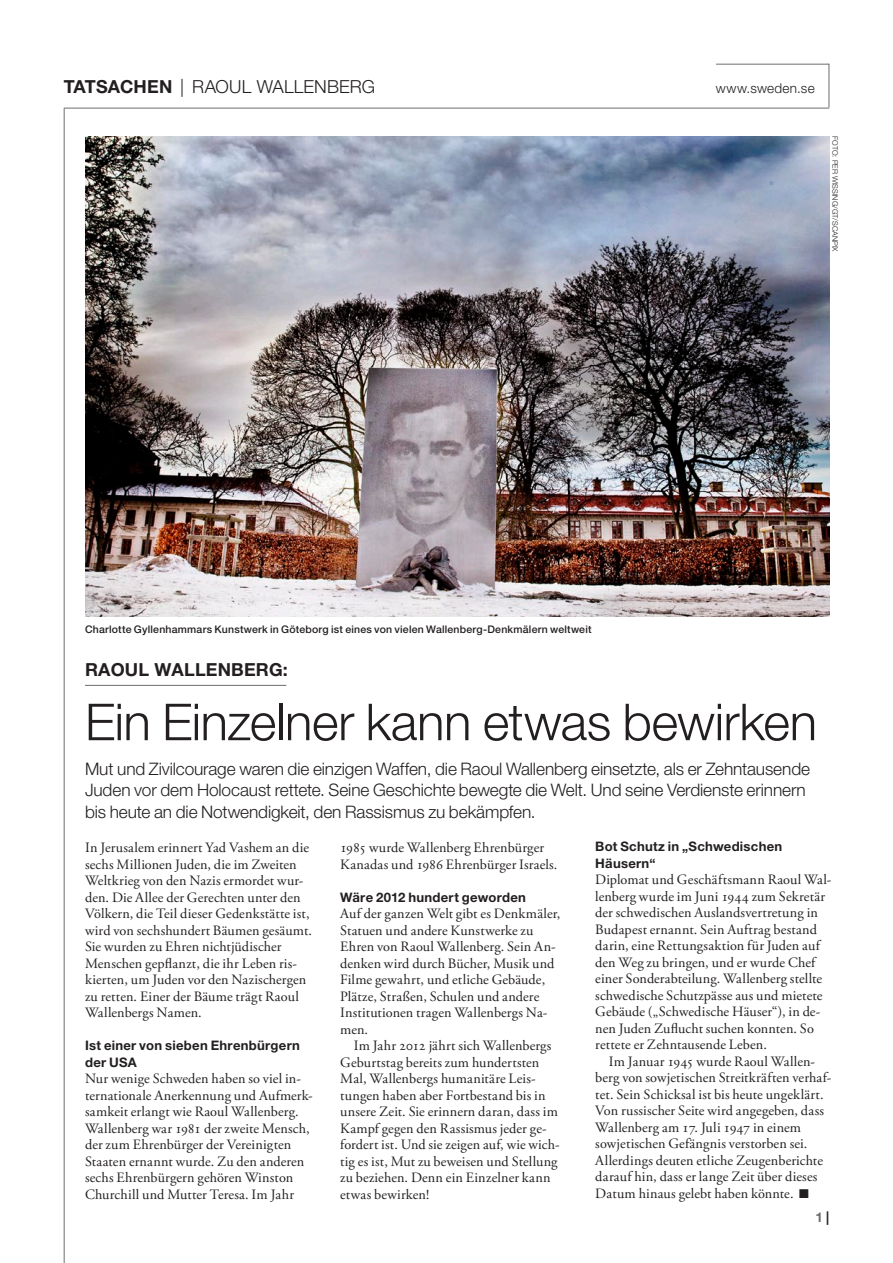
<style>
.page{position:relative;width:893px;height:1263px;background:#fff}
.page>*{position:absolute;margin:0;border:0;box-sizing:border-box;transform-origin:0 0}
.t1{font:300 51px "Helvetica Neue LT Pro";letter-spacing:-.01em;color:#231f20}
.t2{font:300 18px "Helvetica Neue LT Pro";letter-spacing:.01em;color:#231f20}
.t3{font:700 18px "Helvetica Neue LT Pro";letter-spacing:.01em;color:#231f20}
.t4{font:300 17.25px/21.8px "Helvetica Neue LT Pro";letter-spacing:-.01em;color:#231f20}
.t5{font:14.25px/16.5px "Adobe Garamond Pro";letter-spacing:.01em;color:#231f20}
.t6{font:300 13.5px "Helvetica Neue LT Pro";letter-spacing:.02em;color:#231f20}
.t7{font:700 13.5px "Helvetica Neue LT Pro";color:#6c6d70}
.t8{font:700 13.2px/16.5px "Helvetica Neue LT Pro";letter-spacing:.02em;color:#231f20}
.t9{font:500 10.5px "Helvetica Neue LT Pro";letter-spacing:.02em;color:#231f20}
.t10{font:300 7.5px "Helvetica Neue LT Pro";color:#231f20}
.s1{font-weight:700}
.s2{color:#231f20}
</style>
<div class="page">
<hr style="left:64px;top:108px;width:1px;height:1155px;background:#6c6d70">
<hr style="left:829px;top:64px;width:1px;height:44px;background:#6c6d70">
<hr style="left:64px;top:108px;width:765px;height:1px;background:#6c6d70">
<hr style="left:716px;top:64px;width:113px;height:1px;background:#6c6d70">
<hr style="left:85px;top:685px;width:201px;height:1px;background:#6c6d70">
<img style="left:85px;top:136px;width:744px;height:481px">
<p class="t2" style="left:64px;top:75px;width:313px"><span class="s1">TATsachen</span> | Raoul Wallenberg</p>
<p class="t6" style="left:716px;top:79px;width:100px">www.sweden.se</p>
<p class="t10" style="left:840px;top:136px;width:117px;rotate:90deg">FOTO: PER WISSING/GT/SCANPIX</p>
<p class="t9" style="left:85px;top:623px;width:508px">Charlotte Gyllenhammars Kunstwerk in Göteborg ist eines von vielen Wallenberg-Denkmälern weltweit</p>
<p class="t3" style="left:85px;top:659px;width:204px">RAOUL WALLEN BERG:</p>
<h1 class="t1" style="left:85px;top:691px;width:734px">Ein Einzelner kann etwas bewirken</h1>
<p class="t4" style="left:85px;top:757px;width:727px">Mut und Zivilcourage waren die einzigen Waffen, die Raoul Wallenberg einsetzte, als er Zehntausende<br>Juden vor dem Holocaust rettete. Seine Geschichte bewegte die Welt. Und seine Verdienste erinnern bis heute an die Notwendigkeit, den Rassismus zu bekämpfen.</p>
<p class="t5" style="left:85px;top:840px;width:229px">In Jerusalem erinnert Yad Vashem an die sechs Millionen Juden, die im Zweiten Weltkrieg von den Nazis ermordet wur&shy;den. Die Allee der Gerechten unter den Völkern, die Teil dieser Gedenkstätte ist, wird von sechshundert Bäumen gesäumt.<br>Sie wurden zu Ehren nichtjüdischer Menschen gepflanzt, die ihr Leben ris&shy;kierten, um Juden vor den Nazischergen zu retten. Einer der Bäume trägt Raoul Wallenbergs Namen.</p>
<p class="t8" style="left:85px;top:1037px;width:216px">Ist einer von sieben Ehrenbürgern der USA</p>
<p class="t5" style="left:85px;top:1071px;width:229px">Nur wenige Schweden haben so viel in&shy;ternationale Anerkennung und Aufmerk&shy;samkeit erlangt wie Raoul Wallenberg.<br>Wallenberg war 1981 der zweite Mensch, der zum Ehrenbürger der Vereinigten Staaten ernannt wurde. Zu den anderen sechs Ehrenbürgern gehören Winston Churchill und Mutter Teresa. Im Jahr</p>
<p class="t5" style="left:340px;top:840px;width:219px">1985 wurde Wallenberg Ehrenbürger<br>Kanadas und 1986 Ehrenbürger Israels.</p>
<p class="t8" style="left:340px;top:888px;width:187px">Wäre 2012 hundert geworden</p>
<p class="t5" style="left:340px;top:906px;width:222px">Auf der ganzen Welt gibt es Denkmäler,<br>Statuen und andere Kunstwerke zu<br>Ehren von Raoul Wallenberg. Sein An&shy;denken wird durch Bücher, Musik und<br>Filme gewahrt, und etliche Gebäude,<br>Plätze, Straßen, Schulen und andere<br>Institutionen tragen Wallenbergs Na&shy;men.</p>
<p class="t5" style="left:340px;top:1038px;width:221px;text-indent:13px">Im Jahr 2012 jährt sich Wallenbergs Geburtstag bereits zum hundertsten Mal, Wallenbergs humanitäre Leis&shy;tungen haben aber Fortbestand bis in unsere Zeit. Sie erinnern daran, dass im Kampf gegen den Rassismus jeder ge&shy;fordert ist. Und sie zeigen auf, wie wich&shy;tig es ist, Mut zu beweisen und Stellung zu beziehen. Denn ein Einzelner kann etwas bewirken!</p>
<p class="t8" style="left:595px;top:838px;width:188px">Bot Schutz in „Schwedischen<br>Häusern“</p>
<p class="t5" style="left:595px;top:872px;width:238px">Diplomat und Geschäftsmann Raoul Wal&shy;lenberg wurde im Juni 1944 zum Sekretär der schwedischen Auslandsvertretung in Budapest ernannt. Sein Auftrag bestand darin, eine Rettungsaktion für Juden auf den Weg zu bringen, und er wurde Chef einer Sonderabteilung. Wallenberg stellte schwedische Schutzpässe aus und mietete Gebäude („Schwedische Häuser“), in de&shy;nen Juden Zuflucht suchen konnten. So rettete er Zehntausende Leben.</p>
<p class="t5" style="left:595px;top:1054px;width:237px;text-indent:13px">Im Januar 1945 wurde Raoul Wallen&shy;berg von sowjetischen Streitkräften verhaf&shy;tet. Sein Schicksal ist bis heute ungeklärt.<br>Von russischer Seite wird angegeben, dass Wallenberg am 17. Juli 1947 in einem sowjetischen Gefängnis verstorben sei.<br>Allerdings deuten etliche Zeugenberichte darauf hin, dass er lange Zeit über dieses Datum hinaus gelebt haben könnte. ■</p>
<p class="t7" style="left:815px;top:1208px;width:15px">1 <span class="s2">|</span></p>
</div>
